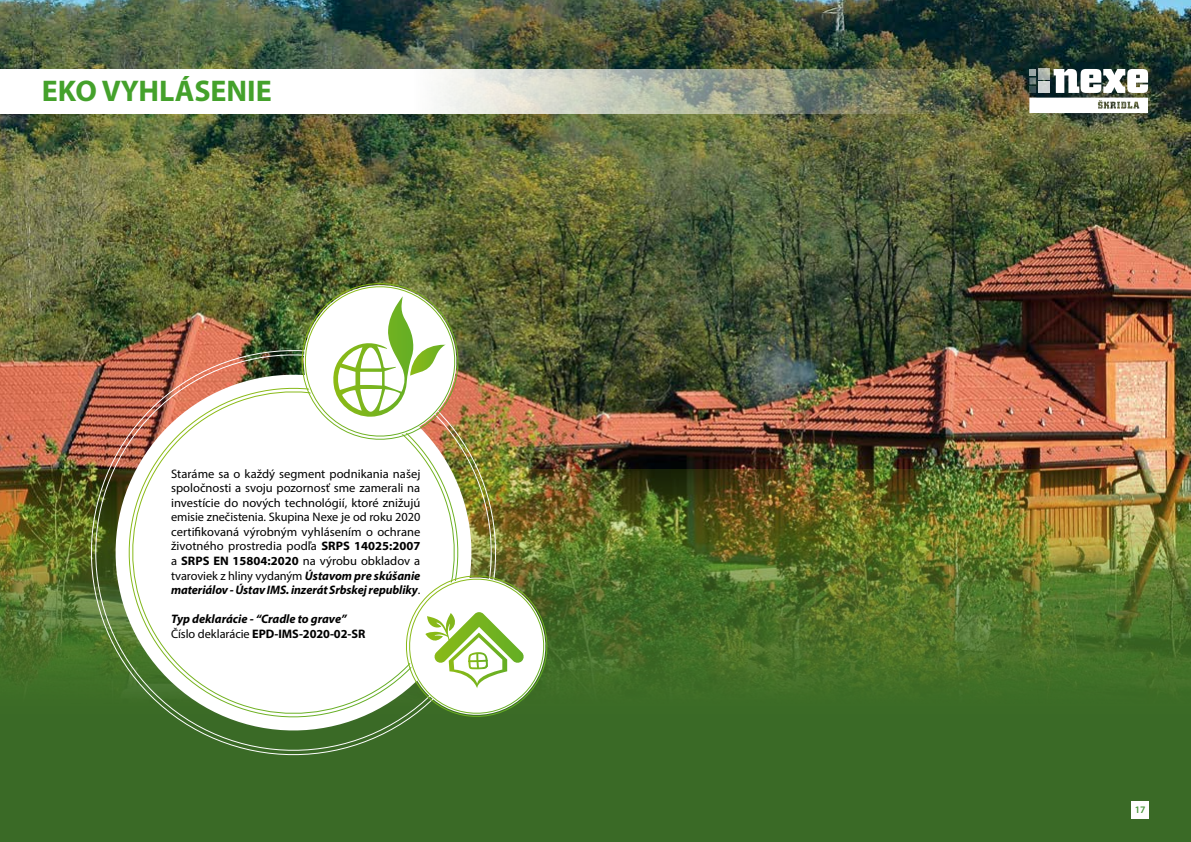
<style>
.page{position:relative;width:1191px;height:842px;background:#fff}
.page>*{position:absolute;margin:0;border:0;box-sizing:border-box;transform-origin:0 0}
.t1{font:700 30px "Myriad Pro";color:#44a12b}
.t2{font:12.3px/14.6px "Myriad Pro";color:#000;text-align:justify}
.t3{font:italic 700 12.3px/14.6px "Myriad Pro";letter-spacing:-.005em;color:#000}
.t4{font:600 10px "Myriad Pro";color:#489539}
.s1{font-weight:700}
.s2{font-weight:700;font-style:italic}
.s3{font-weight:400;font-style:normal}
.s4{font-style:normal}
</style>
<div class="page">
<img style="left:0;top:0;width:1191px;height:470px">
<div style="left:0;top:710px;width:1191px;height:132px;background:#3a6a26"></div>
<img style="left:0;top:470px;width:1191px;height:240px">
<div style="left:1131px;top:801px;width:17px;height:18px;background:#fff"></div>
<img style="left:0;top:69px;width:1012px;height:44px">
<img style="left:70px;top:330px;width:446px;height:380px">
<img style="left:75px;top:334px;width:437px;height:422px">
<img style="left:294px;top:275px;width:172px;height:172px">
<svg style="left:399px;top:568px;width:155px;height:155px"></svg>
<svg style="left:1029px;top:69px;width:119px;height:44px"></svg>
<h1 class="t1" style="left:42px;top:72px;width:231px">EKO VYHLÁSENIE</h1>
<p class="t2" style="left:171px;top:466px;width:251px">Staráme sa o každý segment podnikania našej spoločnosti a svoju pozornosť sme zamerali na investície do nových technológií, ktoré znižujú emisie znečistenia. Skupina Nexe je od roku 2020 certifikovaná výrobným vyhlásením o ochrane životného prostredia podľa <span class="s1">SRPS 14025:2007 </span>a <span class="s1">SRPS EN 15804:2020</span> na výrobu obkladov a tvaroviek z hliny vydaným <span class="s2">Ústavom pre skúšanie materiálov - Ústav IMS. inzerát Srbskej republiky</span>.</p>
<p class="t3" style="left:171px;top:611px;width:196px">Typ deklarácie - “Cradle to grave”<br><span class="s3">Číslo deklarácie</span> <span class="s4">EPD-IMS-2020-02-SR</span></p>
<p class="t4" style="left:1134px;top:803px;width:12px">17</p>
</div>
